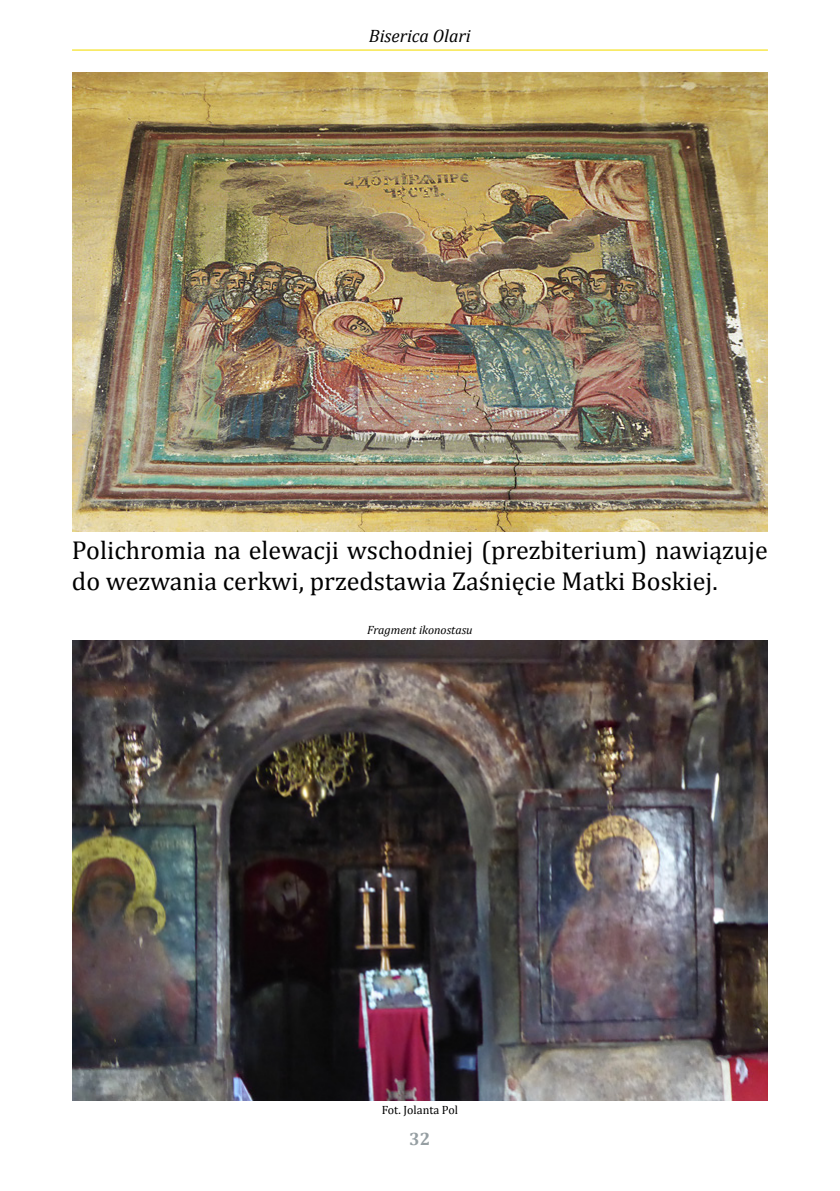
<style>
.page{position:relative;width:840px;height:1191px;background:#fff}
.page>*{position:absolute;margin:0;border:0;box-sizing:border-box;transform-origin:0 0}
.t1{font:26px/31.2px "Cambria";color:#000}
.t2{font:italic 18px "Cambria";color:#000}
.t3{font:700 18px "Cambria";color:#959ea2}
.t4{font:italic 12px "Cambria";color:#000}
.t5{font:12px "Cambria";color:#000}
</style>
<div class="page">
<hr style="left:72px;top:49px;width:695px;height:2px;background:#f7e74a">
<img style="left:72px;top:641px;width:695px;height:459px">
<img style="left:72px;top:72px;width:695px;height:459px">
<p class="t2" style="left:369px;top:24px;width:103px">Biserica Olari</p>
<p class="t1" style="left:72px;top:534px;width:697px">Polichromia na elewacji wschodniej (prezbiterium) nawiązuje do wezwania cerkwi, przedstawia Zaśnięcie Matki Boskiej.</p>
<p class="t4" style="left:367px;top:621px;width:107px">Fragment ikonostasu</p>
<p class="t5" style="left:381px;top:1103px;width:78px">Fot. Jolanta Pol</p>
<p class="t3" style="left:409px;top:1126px;width:23px">32</p>
</div>
